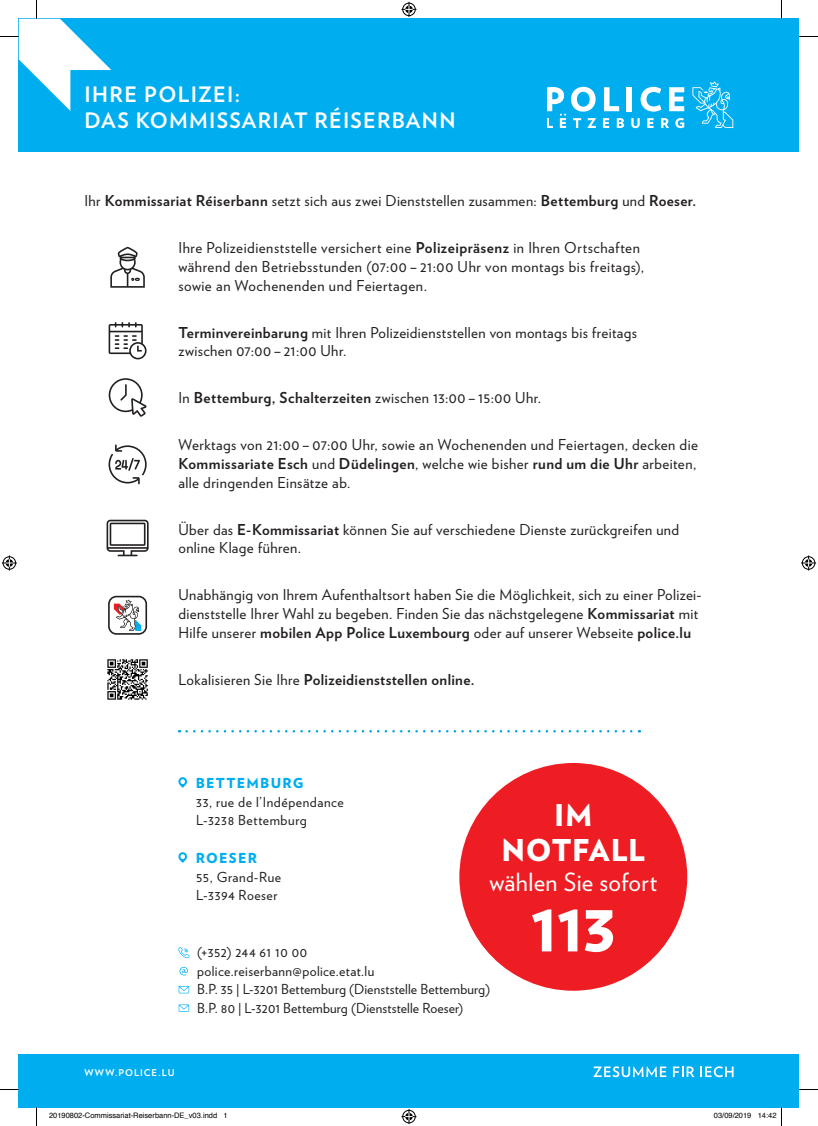
<style>
.page{position:relative;width:818px;height:1126px;background:#fff}
.page>*{position:absolute;margin:0;border:0;box-sizing:border-box;transform-origin:0 0}
.Adresse{font:900 56.25px "Verlag";color:#fff}
.Adresse-2{font:900 30px/35px "Verlag";letter-spacing:.02em;color:#fff;text-align:center}
.Adresse-3{font:25px "Verlag";letter-spacing:.01em;color:#fff}
.H1_black{font:700 21.25px "Verlag";letter-spacing:.06em;color:#fff}
.special_bull{font:15px/18.8px "Verlag";letter-spacing:.03em;color:#231f20}
.Body_end_paragraph{font:15px "Verlag";letter-spacing:.025em;color:#231f20}
.special_bull-2{font:700 15px "Verlag";letter-spacing:.02em;color:#231f20}
.Table{font:13.75px "Verlag";letter-spacing:.025em;color:#231f20}
.Body_paragraph{font:900 13.75px "Verlag";letter-spacing:.09em;color:#00aeef}
.Table-2{font:13.75px "Verlag";letter-spacing:.045em;color:#231f20}
.t1{font:700 9.38px "Verlag";letter-spacing:.105em;color:#fff}
.t2{font:7.5px "Helvetica";color:#000}
.s1{font-weight:700}
.s2{font-weight:400}
</style>
<div class="page">
<div style="left:19px;top:19px;width:779px;height:133px;background:#00aeef"></div>
<div style="left:459px;top:763px;width:227px;height:227px;background:#ee1d23;border-radius:50%"></div>
<div style="left:19px;top:1053px;width:779px;height:54px;background:#00aeef"></div>
<svg style="left:178px;top:852px;width:9px;height:10px"></svg>
<svg style="left:178px;top:777px;width:9px;height:10px"></svg>
<svg style="left:178px;top:947px;width:11px;height:11px"></svg>
<svg style="left:178px;top:986px;width:11px;height:7px"></svg>
<svg style="left:178px;top:1004px;width:11px;height:7px"></svg>
<svg style="left:179px;top:966px;width:9px;height:9px"></svg>
<svg style="left:109px;top:378px;width:37px;height:38px"></svg>
<svg style="left:106px;top:519px;width:42px;height:37px"></svg>
<svg style="left:108px;top:322px;width:38px;height:37px"></svg>
<svg style="left:108px;top:595px;width:39px;height:39px"></svg>
<svg style="left:110px;top:247px;width:35px;height:41px"></svg>
<svg style="left:108px;top:444px;width:38px;height:40px"></svg>
<svg style="left:107px;top:699px;width:40px;height:1px"></svg>
<svg style="left:107px;top:659px;width:41px;height:40px"></svg>
<svg style="left:186px;top:730px;width:453px;height:2px"></svg>
<svg style="left:593px;top:1066px;width:73px;height:11px"></svg>
<svg style="left:672px;top:1066px;width:61px;height:11px"></svg>
<svg style="left:604px;top:87px;width:14px;height:24px"></svg>
<div style="left:626px;top:87px;width:5px;height:24px;background:#fff"></div>
<svg style="left:640px;top:87px;width:21px;height:25px"></svg>
<svg style="left:669px;top:87px;width:14px;height:24px"></svg>
<svg style="left:547px;top:87px;width:48px;height:41px"></svg>
<svg style="left:602px;top:118px;width:6px;height:10px"></svg>
<svg style="left:616px;top:118px;width:7px;height:10px"></svg>
<svg style="left:631px;top:118px;width:8px;height:10px"></svg>
<svg style="left:647px;top:118px;width:6px;height:10px"></svg>
<svg style="left:661px;top:118px;width:7px;height:10px"></svg>
<svg style="left:675px;top:118px;width:8px;height:10px"></svg>
<svg style="left:692px;top:81px;width:40px;height:47px"></svg>
<svg style="left:798px;top:36px;width:19px;height:1px"></svg>
<svg style="left:0;top:1088px;width:19px;height:2px"></svg>
<svg style="left:798px;top:1088px;width:19px;height:2px"></svg>
<svg style="left:0;top:0;width:111px;height:111px"></svg>
<svg style="left:36px;top:1107px;width:1px;height:18px"></svg>
<svg style="left:401px;top:2px;width:15px;height:15px"></svg>
<svg style="left:401px;top:1109px;width:15px;height:14px"></svg>
<svg style="left:2px;top:555px;width:15px;height:15px"></svg>
<svg style="left:801px;top:555px;width:14px;height:15px"></svg>
<svg style="left:757px;top:1107px;width:24px;height:1px"></svg>
<p class="H1_black" style="left:84px;top:78px;width:157px">IHRE POLIZEI:</p>
<p class="H1_black" style="left:84px;top:103px;width:372px">DAS KOMMISSARIAT RÉISERBANN</p>
<p class="Body_end_paragraph" style="left:84px;top:190px;width:613px">Ihr <span class="s1">Kommissariat Réiserbann</span> setzt sich aus zwei Dienststellen zusammen: <span class="s1">Bettemburg</span> und <span class="s1">Roeser.</span></p>
<p class="special_bull" style="left:178px;top:238px;width:467px">Ihre Polizeidienststelle versichert eine <span class="s1">Polizeipräsenz</span> in Ihren Ortschaften während den Betriebsstunden (07:00 – 21:00 Uhr von montags bis freitags), sowie an Wochenenden und Feiertagen.</p>
<p class="special_bull" style="left:178px;top:322px;width:460px"><span class="s1">Terminvereinbarung</span> mit Ihren Polizeidienststellen von montags bis freitags zwischen 07:00 – 21:00 Uhr.</p>
<p class="special_bull" style="left:178px;top:388px;width:364px">In <span class="s1">Bettemburg, Schalterzeiten</span> zwischen 13:00 – 15:00 Uhr.</p>
<p class="special_bull" style="left:178px;top:434px;width:520px;text-align:justify">Werktags von 21:00 – 07:00 Uhr, sowie an Wochenenden und Feiertagen, decken die <span class="s1">Kommissariate Esch</span> und <span class="s1">Düdelingen</span>, welche wie bisher <span class="s1">rund um die Uhr</span> arbeiten, alle dringenden Einsätze ab.</p>
<p class="special_bull" style="left:178px;top:519px;width:502px">Über das <span class="s1">E-Kommissariat</span> können Sie auf verschiedene Dienste zurückgreifen und online Klage führen.</p>
<p class="special_bull" style="left:178px;top:584px;width:524px">Unabhängig von Ihrem Aufenthaltsort haben Sie die Möglichkeit, sich zu einer Polizei&shy;dienststelle Ihrer Wahl zu begeben. Finden Sie das nächstgelegene <span class="s1">Kommissariat</span> mit<br>Hilfe unserer <span class="s1">mobilen App Police Luxembourg</span> oder auf unserer Webseite <span class="s1">police.lu</span></p>
<p class="special_bull-2" style="left:178px;top:667px;width:297px"><span class="s2">Lokalisieren Sie Ihre</span> Polizeidienststellen online.</p>
<p class="t1" style="left:84px;top:1064px;width:92px">WWW.POLICE.LU</p>
<p class="Body_paragraph" style="left:196px;top:771px;width:109px">BETTEMBURG</p>
<p class="Table" style="left:196px;top:791px;width:149px">33, rue de l’Indépendance</p>
<p class="Table-2" style="left:196px;top:810px;width:112px">L-3238 Bettemburg</p>
<p class="Adresse-2" style="left:501px;top:796px;width:145px">IM<br>NOTFALL</p>
<p class="Adresse-3" style="left:489px;top:863px;width:169px">wählen Sie sofort</p>
<p class="Adresse" style="left:530px;top:884px;width:87px">113</p>
<p class="Body_paragraph" style="left:196px;top:846px;width:63px">ROESER</p>
<p class="Table" style="left:196px;top:866px;width:87px">55, Grand-Rue</p>
<p class="Table" style="left:196px;top:885px;width:83px">L-3394 Roeser</p>
<p class="Table" style="left:197px;top:941px;width:111px">(+352) 244 61 10 00</p>
<p class="Table" style="left:197px;top:960px;width:178px">police.reiserbann@police.etat.lu</p>
<p class="Table" style="left:197px;top:978px;width:294px">B.P. 35 | L-3201 Bettemburg (Dienststelle Bettemburg)</p>
<p class="Table" style="left:197px;top:997px;width:267px">B.P. 80 | L-3201 Bettemburg (Dienststelle Roeser)</p>
<p class="t2" style="left:49px;top:1109px;width:180px">20190802-Commissariat-Reiserbann-DE_v03.indd 1</p>
<p class="t2" style="left:713px;top:1109px;width:64px">03/09/2019 14:42</p>
</div>
